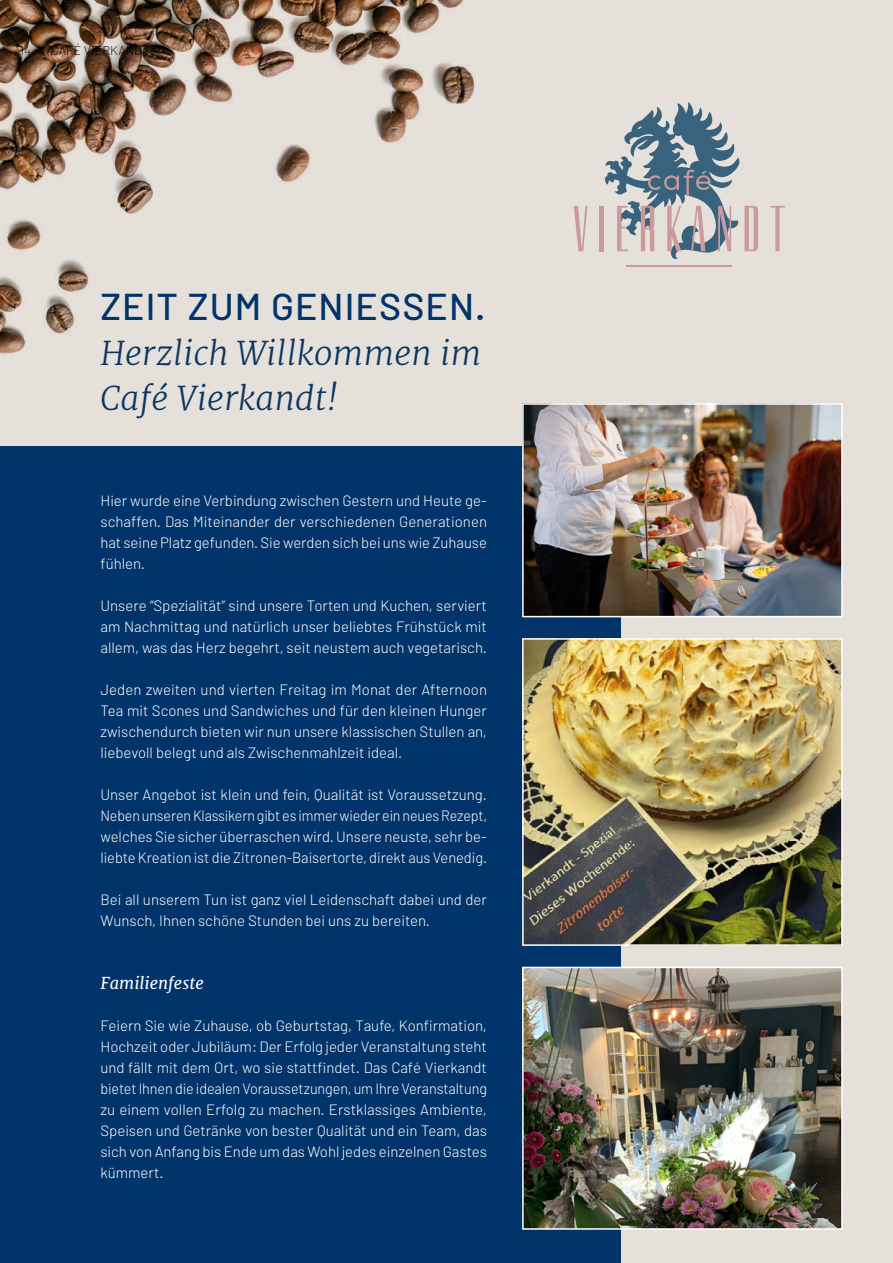
<style>
.page{position:relative;width:893px;height:1263px;background:#e6e0da}
.page>*{position:absolute;margin:0;border:0;box-sizing:border-box;transform-origin:0 0}
.t1{font:500 37.5px "Barlow";letter-spacing:.03em;color:#01346a}
.t2{font:italic 300 33px/45px "Merriweather";letter-spacing:.01em;color:#0c3761}
.Zwischenhead{font:italic 16.5px "Merriweather";color:#fff}
.copy{font:300 15px/21px "Barlow";color:#fff;text-align:justify}
.t3{font:300 12.75px "Barlow";color:#231f20}
</style>
<div class="page">
<img style="left:0;top:0;width:475px;height:354px">
<svg style="left:574px;top:206px;width:13px;height:45px"></svg>
<hr style="left:600px;top:206px;width:4px;height:45px;background:#cb9a9e">
<svg style="left:605px;top:102px;width:153px;height:157px"></svg>
<svg style="left:770px;top:206px;width:15px;height:45px"></svg>
<hr style="left:627px;top:266px;width:105px;height:1px;background:#cb9a9e">
<div style="left:0;top:446px;width:621px;height:817px;background:#01346a"></div>
<img style="left:525px;top:406px;width:315px;height:208px">
<div style="left:522px;top:403px;width:321px;height:214px;border:2px solid #fff"></div>
<img style="left:525px;top:970px;width:315px;height:257px">
<div style="left:522px;top:967px;width:321px;height:263px;border:2px solid #fff"></div>
<img style="left:525px;top:641px;width:315px;height:302px">
<div style="left:522px;top:638px;width:321px;height:308px;border:2px solid #fff"></div>
<p class="t3" style="left:20px;top:43px;width:13px">14</p>
<p class="t3" style="left:51px;top:43px;width:100px">CAFÉ VIERKANDT</p>
<p class="t1" style="left:100px;top:284px;width:386px">ZEIT ZUM GENIESSEN.</p>
<p class="t2" style="left:100px;top:331px;width:382px">Herzlich Willkommen im<br>Café Vierkandt!</p>
<p class="copy" style="left:100px;top:489px;width:388px">Hier wurde eine Verbindung zwischen Gestern und Heute ge&shy;schaffen. Das Miteinander der verschiedenen Generationen hat seine Platz gefunden. Sie werden sich bei uns wie Zuhause fühlen.</p>
<p class="copy" style="left:100px;top:594px;width:388px">Unsere “Spezialität” sind unsere Torten und Kuchen, serviert am Nachmittag und natürlich unser beliebtes Frühstück mit allem, was das Herz begehrt, seit neustem auch vegetarisch.</p>
<p class="copy" style="left:100px;top:678px;width:388px">Jeden zweiten und vierten Freitag im Monat der Afternoon Tea mit Scones und Sandwiches und für den kleinen Hunger zwischendurch bieten wir nun unsere klassischen Stullen an, liebevoll belegt und als Zwischenmahlzeit ideal.</p>
<p class="copy" style="left:100px;top:783px;width:388px">Unser Angebot ist klein und fein, Qualität ist Voraussetzung.<br>Neben unseren Klassikern gibt es immer wieder ein neues Rezept, welches Sie sicher überraschen wird. Unsere neuste, sehr be&shy;liebte Kreation ist die Zitronen-Baisertorte, direkt aus Venedig.</p>
<p class="copy" style="left:100px;top:888px;width:388px">Bei all unserem Tun ist ganz viel Leidenschaft dabei und der<br>Wunsch, Ihnen schöne Stunden bei uns zu bereiten.</p>
<p class="Zwischenhead" style="left:100px;top:972px;width:105px">Familienfeste</p>
<p class="copy" style="left:100px;top:1014px;width:388px">Feiern Sie wie Zuhause, ob Geburtstag, Taufe, Konfirmation, Hochzeit oder Jubiläum: Der Erfolg jeder Veranstaltung steht und fällt mit dem Ort, wo sie stattfindet. Das Café Vierkandt bietet Ihnen die idealen Voraussetzungen, um Ihre Veranstaltung zu einem vollen Erfolg zu machen. Erstklassiges Ambiente, Speisen und Getränke von bester Qualität und ein Team, das sich von Anfang bis Ende um das Wohl jedes einzelnen Gastes kümmert.</p>
</div>
